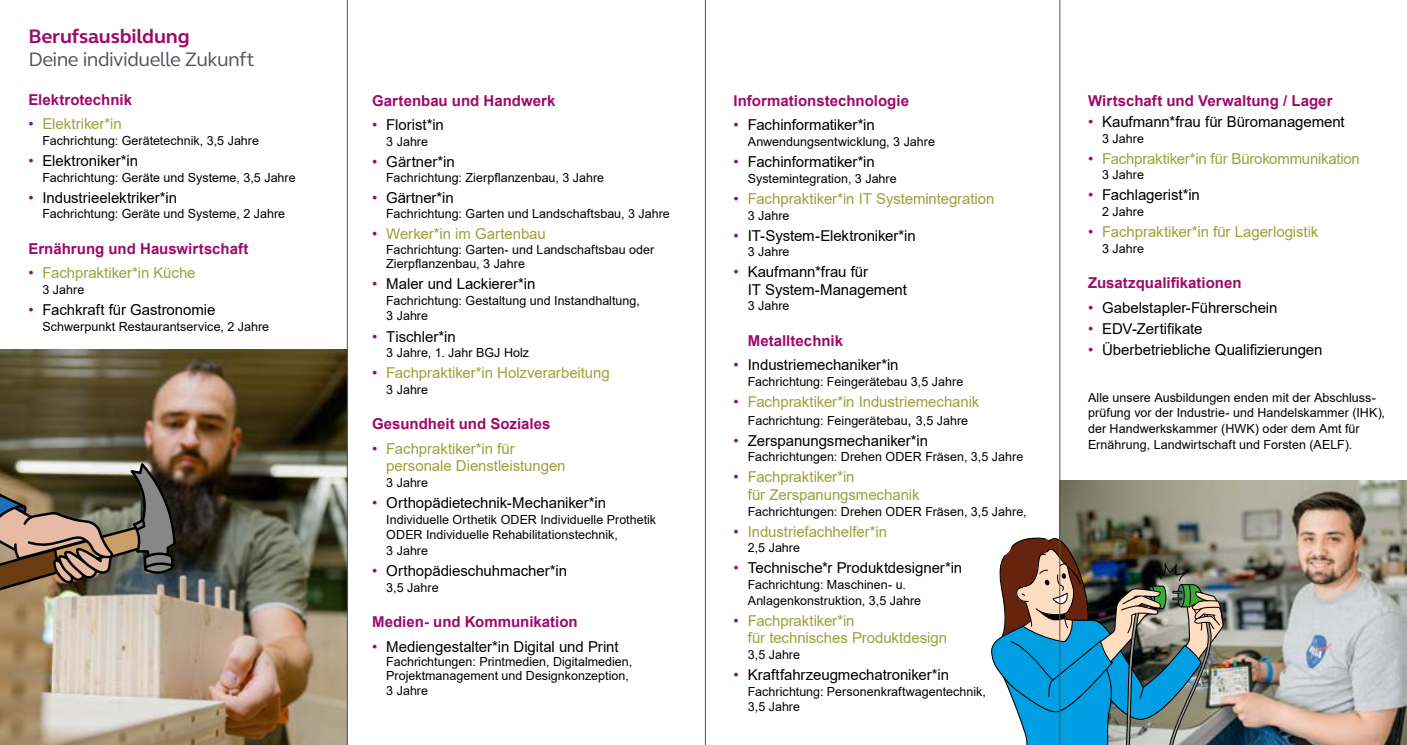
<style>
.page{position:relative;width:1407px;height:745px;background:#fff}
.page>*{position:absolute;margin:0;border:0;box-sizing:border-box;transform-origin:0 0}
.t1{font:20px "FS Elliot";letter-spacing:-.03em;color:#50535a}
.t2{font:700 20px "FS Elliot";letter-spacing:-.01em;color:#9d0a6d}
.t3{font:15px/17.5px "Arial";letter-spacing:-.005em;color:#000}
.t4{font:15px/17.5px "Arial";letter-spacing:-.005em;color:#9ba23a}
.t5{font:700 15px "Arial";color:#9d0a6d}
.t6{font:12.5px/15.6px "Arial";color:#000}
.s1{color:#9d0a6d}
.s2{font-size:15px}
</style>
<div class="page">
<img style="left:1060px;top:480px;width:347px;height:264px">
<img style="left:0;top:349px;width:347px;height:395px">
<img style="left:991px;top:534px;width:233px;height:210px">
<img style="left:0;top:458px;width:177px;height:157px">
<hr style="left:347px;top:0;width:1px;height:744px;background:#50535a">
<hr style="left:705px;top:0;width:1px;height:744px;background:#50535a">
<hr style="left:1059px;top:0;width:1px;height:744px;background:#50535a">
<h1 class="t2" style="left:28px;top:23px;width:163px">Berufsausbildung</h1>
<h1 class="t1" style="left:28px;top:46px;width:228px">Deine individuelle Zukunft</h1>
<p class="t5" style="left:28px;top:89px;width:105px">Elektrotechnik</p>
<p class="t4" style="left:28px;top:115px;width:95px"><span class="s1">•</span> Elektriker*in</p>
<p class="t6" style="left:43px;top:133px;width:218px">Fachrichtung: Gerätetechnik, 3,5 Jahre</p>
<p class="t3" style="left:28px;top:152px;width:111px"><span class="s1">•</span> Elektroniker*in</p>
<p class="t6" style="left:43px;top:169px;width:255px">Fachrichtung: Geräte und Systeme, 3,5 Jahre</p>
<p class="t3" style="left:28px;top:188px;width:150px"><span class="s1">•</span> Industrieelektriker*in</p>
<p class="t6" style="left:43px;top:206px;width:244px">Fachrichtung: Geräte und Systeme, 2 Jahre</p>
<p class="t5" style="left:28px;top:238px;width:222px">Ernährung und Hauswirtschaft</p>
<p class="t4" style="left:28px;top:264px;width:169px"><span class="s1">•</span> Fachpraktiker*in Küche</p>
<p class="t6" style="left:43px;top:281px;width:43px">3 Jahre</p>
<p class="t3" style="left:28px;top:301px;width:189px"><span class="s1">•</span> Fachkraft für Gastronomie</p>
<p class="t6" style="left:43px;top:318px;width:228px">Schwerpunkt Restaurantservice, 2 Jahre</p>
<p class="t5" style="left:372px;top:90px;width:185px">Gartenbau und Handwerk</p>
<p class="t3" style="left:372px;top:116px;width:73px"><span class="s1">•</span> Florist*in</p>
<p class="t6" style="left:386px;top:134px;width:43px">3 Jahre</p>
<p class="t3" style="left:372px;top:153px;width:84px"><span class="s1">•</span> Gärtner*in</p>
<p class="t6" style="left:386px;top:169px;width:219px">Fachrichtung: Zierpflanzenbau, 3 Jahre</p>
<p class="t3" style="left:372px;top:188px;width:83px"><span class="s1">•</span> Gärtner*in</p>
<p class="t6" style="left:386px;top:206px;width:285px">Fachrichtung: Garten und Landschaftsbau, 3 Jahre</p>
<p class="t4" style="left:372px;top:225px;width:175px"><span class="s1">•</span> Werker*in im Gartenbau</p>
<p class="t6" style="left:386px;top:242px;width:269px;line-height:14.4px">Fachrichtung: Garten- und Landschaftsbau oder<br>Zierpflanzenbau, 3 Jahre</p>
<p class="t3" style="left:372px;top:275px;width:165px"><span class="s1">•</span> Maler und Lackierer*in</p>
<p class="t6" style="left:386px;top:292px;width:255px">Fachrichtung: Gestaltung und Instandhaltung,<br>3 Jahre</p>
<p class="t3" style="left:372px;top:327px;width:85px"><span class="s1">•</span> Tischler*in</p>
<p class="t6" style="left:386px;top:344px;width:144px">3 Jahre, 1. Jahr BGJ Holz</p>
<p class="t4" style="left:372px;top:364px;width:239px"><span class="s1">•</span> Fachpraktiker*in Holzverarbeitung</p>
<p class="t6" style="left:386px;top:381px;width:43px">3 Jahre</p>
<p class="t5" style="left:372px;top:413px;width:180px">Gesundheit und Soziales</p>
<p class="t4" style="left:386px;top:439px;width:181px;text-indent:-14px"><span class="s1">•</span> Fachpraktiker*in für personale Dienstleistungen</p>
<p class="t6" style="left:386px;top:474px;width:43px">3 Jahre</p>
<p class="t3" style="left:372px;top:493px;width:235px"><span class="s1">•</span> Orthopädietechnik-Mechaniker*in</p>
<p class="t6" style="left:386px;top:511px;width:271px">Individuelle Orthetik ODER Individuelle Prothetik<br>ODER Individuelle Rehabilitationstechnik,<br>3 Jahre</p>
<p class="t3" style="left:372px;top:561px;width:196px"><span class="s1">•</span> Orthopädieschuhmacher*in</p>
<p class="t6" style="left:386px;top:579px;width:54px">3,5 Jahre</p>
<p class="t5" style="left:372px;top:610px;width:207px">Medien- und Kommunikation</p>
<p class="t3" style="left:372px;top:637px;width:248px"><span class="s1">•</span> Mediengestalter*in Digital und Print</p>
<p class="t6" style="left:386px;top:653px;width:247px;line-height:14.4px">Fachrichtungen: Printmedien, Digitalmedien,<br>Projektmanagement und Designkonzeption,<br>3 Jahre</p>
<p class="t5" style="left:733px;top:90px;width:177px">Informationstechnologie</p>
<p class="t3" style="left:733px;top:116px;width:143px"><span class="s1">•</span> Fachinformatiker*in</p>
<p class="t6" style="left:748px;top:134px;width:189px">Anwendungsentwicklung, 3 Jahre</p>
<p class="t3" style="left:733px;top:153px;width:143px"><span class="s1">•</span> Fachinformatiker*in</p>
<p class="t6" style="left:748px;top:170px;width:150px">Systemintegration, 3 Jahre</p>
<p class="t4" style="left:733px;top:190px;width:262px"><span class="s1">•</span> Fachpraktiker*in IT Systemintegration</p>
<p class="t6" style="left:748px;top:207px;width:43px">3 Jahre</p>
<p class="t3" style="left:733px;top:226px;width:184px"><span class="s1">•</span> IT-System-Elektroniker*in</p>
<p class="t6" style="left:748px;top:244px;width:43px">3 Jahre</p>
<p class="t3" style="left:748px;top:263px;width:161px;text-indent:-14px"><span class="s1">•</span> Kaufmann*frau für<br>IT System-Management</p>
<p class="t6" style="left:748px;top:298px;width:43px">3 Jahre</p>
<p class="t5" style="left:748px;top:329px;width:97px">Metalltechnik</p>
<p class="t3" style="left:733px;top:356px;width:166px"><span class="s1">•</span> Industriemechaniker*in</p>
<p class="t6" style="left:748px;top:373px;width:217px">Fachrichtung: Feingerätebau 3,5 Jahre</p>
<p class="t4" style="left:733px;top:392px;width:247px"><span class="s1">•</span> Fachpraktiker*in Industriemechanik</p>
<p class="t6" style="left:748px;top:412px;width:222px">Fachrichtung: Feingerätebau<span class="s2">,</span> 3,5 Jahre</p>
<p class="t3" style="left:733px;top:431px;width:196px"><span class="s1">•</span> Zerspanungsmechaniker*in</p>
<p class="t6" style="left:748px;top:448px;width:277px">Fachrichtungen: Drehen ODER Fräsen, 3,5 Jahre</p>
<p class="t4" style="left:748px;top:468px;width:173px;text-indent:-14px"><span class="s1">•</span> Fachpraktiker*in<br>für Zerspanungsmechanik</p>
<p class="t6" style="left:748px;top:503px;width:280px">Fachrichtungen: Drehen ODER Fräsen, 3,5 Jahre,</p>
<p class="t4" style="left:733px;top:522px;width:155px"><span class="s1">•</span> Industriefachhelfer*in</p>
<p class="t6" style="left:748px;top:539px;width:54px">2,5 Jahre</p>
<p class="t3" style="left:733px;top:558px;width:230px"><span class="s1">•</span> Technische*r Produktdesigner*in</p>
<p class="t6" style="left:748px;top:576px;width:175px">Fachrichtung: Maschinen- u.<br>Anlagenkonstruktion, 3,5 Jahre</p>
<p class="t4" style="left:748px;top:611px;width:201px;text-indent:-14px"><span class="s1">•</span> Fachpraktiker*in<br>für technisches Produktdesign</p>
<p class="t6" style="left:748px;top:646px;width:54px">3,5 Jahre</p>
<p class="t3" style="left:733px;top:665px;width:217px"><span class="s1">•</span> Kraftfahrzeugmechatroniker*in</p>
<p class="t6" style="left:748px;top:682px;width:240px">Fachrichtung: Personenkraftwagentechnik,<br>3,5 Jahre</p>
<p class="t5" style="left:1088px;top:90px;width:246px">Wirtschaft und Verwaltung / Lager</p>
<p class="t3" style="left:1088px;top:113px;width:258px"><span class="s1">•</span> Kaufmann*frau für Büromanagement</p>
<p class="t6" style="left:1102px;top:130px;width:43px">3 Jahre</p>
<p class="t4" style="left:1088px;top:149px;width:273px"><span class="s1">•</span> Fachpraktiker*in für Bürokommunikation</p>
<p class="t6" style="left:1102px;top:167px;width:43px">3 Jahre</p>
<p class="t3" style="left:1088px;top:186px;width:113px"><span class="s1">•</span> Fachlagerist*in</p>
<p class="t6" style="left:1102px;top:203px;width:43px">2 Jahre</p>
<p class="t4" style="left:1088px;top:223px;width:232px"><span class="s1">•</span> Fachpraktiker*in für Lagerlogistik</p>
<p class="t6" style="left:1102px;top:240px;width:43px">3 Jahre</p>
<p class="t5" style="left:1088px;top:272px;width:155px">Zusatzqualifikationen</p>
<p class="t3" style="left:1088px;top:298px;width:191px"><span class="s1">•</span> Gabelstapler-Führerschein</p>
<p class="t3" style="left:1088px;top:319px;width:116px"><span class="s1">•</span> EDV-Zertifikate</p>
<p class="t3" style="left:1088px;top:340px;width:236px"><span class="s1">•</span> Überbetriebliche Qualifizierungen</p>
<p class="t6" style="left:1088px;top:389px;width:299px">Alle unsere Ausbildungen enden mit der Abschluss&shy;prüfung vor der Industrie- und Handelskammer (IHK), der Handwerkskammer (HWK) oder dem Amt für Ernährung, Landwirtschaft und Forsten (AELF).</p>
</div>
